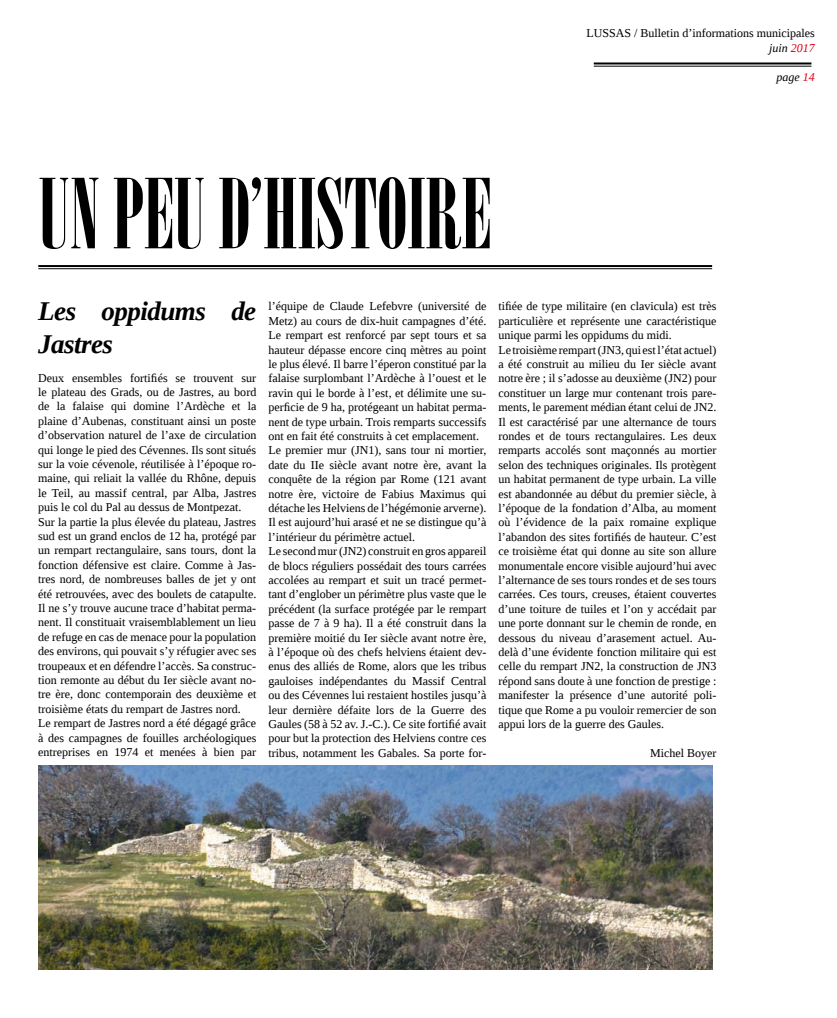
<style>
.page{position:relative;width:837px;height:1018px;background:#fff}
.page>*{position:absolute;margin:0;border:0;box-sizing:border-box;transform-origin:0 0}
.t1{font:96px "Bodoni MT Poster Compressed";color:#000}
.t2{font:italic 700 27px/32.4px "Liberation Serif";letter-spacing:-.02em;color:#000}
.t3{font:12px/14.4px "Liberation Serif";color:#000}
.t4{font:italic 12px "Liberation Serif";color:#000}
.s1{font-style:italic}
.s2{font-style:italic;color:#e2001a}
.s3{color:#e2001a}
</style>
<div class="page">
<hr style="left:38px;top:265px;width:673px;height:2px;background:#000">
<hr style="left:38px;top:268px;width:673px;height:1px;background:#000">
<hr style="left:593px;top:62px;width:218px;height:2px;background:#000">
<hr style="left:593px;top:66px;width:218px;height:1px;background:#000">
<img style="left:38px;top:765px;width:673px;height:204px">
<h1 class="t1" style="left:38px;top:159px;width:454px">UN PEU D’HISTOIRE</h1>
<p class="t3" style="left:586px;top:26px;width:230px;text-align:right">LUSSAS / Bulletin d’informations municipales <span class="s1">juin</span> <span class="s2">2017</span></p>
<p class="t4" style="left:776px;top:69px;width:40px">page <span class="s3">14</span></p>
<h2 class="t2" style="left:38px;top:295px;width:219px">Les oppidums de<br>Jastres</h2>
<p class="t3" style="left:38px;top:370px;width:219px">Deux ensembles fortifiés se trouvent sur le plateau des Grads, ou de Jastres, au bord de la falaise qui domine l’Ardèche et la plaine d’Aubenas, constituant ainsi un poste d’observation naturel de l’axe de circulation qui longe le pied des Cévennes. Ils sont situés sur la voie cévenole, réutilisée à l’époque ro&shy;maine, qui reliait la vallée du Rhône, depuis le Teil, au massif central, par Alba, Jastres puis le col du Pal au dessus de Montpezat.<br>Sur la partie la plus élevée du plateau, Jastres sud est un grand enclos de 12 ha, protégé par un rempart rectangulaire, sans tours, dont la fonction défensive est claire. Comme à Jas&shy;tres nord, de nombreuses balles de jet y ont été retrouvées, avec des boulets de catapulte.<br>Il ne s’y trouve aucune trace d’habitat perma&shy;nent. Il constituait vraisemblablement un lieu de refuge en cas de menace pour la population des environs, qui pouvait s’y réfugier avec ses troupeaux et en défendre l’accès. Sa construc&shy;tion remonte au début du Ier siècle avant no&shy;tre ère, donc contemporain des deuxième et troisième états du rempart de Jastres nord.<br>Le rempart de Jastres nord a été dégagé grâce à des campagnes de fouilles archéologiques entreprises en 1974 et menées à bien par</p>
<p class="t3" style="left:268px;top:299px;width:219px">l’équipe de Claude Lefebvre (université de Metz) au cours de dix-huit campagnes d’été.<br>Le rempart est renforcé par sept tours et sa hauteur dépasse encore cinq mètres au point le plus élevé. Il barre l’éperon constitué par la falaise surplombant l’Ardèche à l’ouest et le ravin qui le borde à l’est, et délimite une su&shy;perficie de 9 ha, protégeant un habitat perma&shy;nent de type urbain. Trois remparts successifs ont en fait été construits à cet emplacement.<br>Le premier mur (JN1), sans tour ni mortier, date du IIe siècle avant notre ère, avant la conquête de la région par Rome (121 avant notre ère, victoire de Fabius Maximus qui détache les Helviens de l’hégémonie arverne).<br>Il est aujourd’hui arasé et ne se distingue qu’à l’intérieur du périmètre actuel.<br>Le second mur (JN2) construit en gros appareil de blocs réguliers possédait des tours carrées accolées au rempart et suit un tracé permet&shy;tant d’englober un périmètre plus vaste que le précédent (la surface protégée par le rempart passe de 7 à 9 ha). Il a été construit dans la première moitié du Ier siècle avant notre ère, à l’époque où des chefs helviens étaient dev&shy;enus des alliés de Rome, alors que les tribus gauloises indépendantes du Massif Central ou des Cévennes lui restaient hostiles jusqu’à leur dernière défaite lors de la Guerre des Gaules (58 à 52 av. J.-C.). Ce site fortifié avait pour but la protection des Helviens contre ces tribus, notamment les Gabales. Sa porte for-</p>
<p class="t3" style="left:498px;top:299px;width:219px">tifiée de type militaire (en clavicula) est très particulière et représente une caractéristique unique parmi les oppidums du midi.<br>Le troisième rempart (JN3, qui est l’état actuel) a été construit au milieu du Ier siècle avant notre ère ; il s’adosse au deuxième (JN2) pour constituer un large mur contenant trois pare&shy;ments, le parement médian étant celui de JN2.<br>Il est caractérisé par une alternance de tours rondes et de tours rectangulaires. Les deux remparts accolés sont maçonnés au mortier selon des techniques originales. Ils protègent un habitat permanent de type urbain. La ville est abandonnée au début du premier siècle, à l’époque de la fondation d’Alba, au moment où l’évidence de la paix romaine explique l’abandon des sites fortifiés de hauteur. C’est ce troisième état qui donne au site son allure monumentale encore visible aujourd’hui avec l’alternance de ses tours rondes et de ses tours carrées. Ces tours, creuses, étaient couvertes d’une toiture de tuiles et l’on y accédait par une porte donnant sur le chemin de ronde, en dessous du niveau d’arasement actuel. Au&shy;delà d’une évidente fonction militaire qui est celle du rempart JN2, la construction de JN3 répond sans doute à une fonction de prestige : manifester la présence d’une autorité poli&shy;tique que Rome a pu vouloir remercier de son appui lors de la guerre des Gaules.</p>
<p class="t3" style="left:649px;top:745px;width:68px">Michel Boyer</p>
</div>
